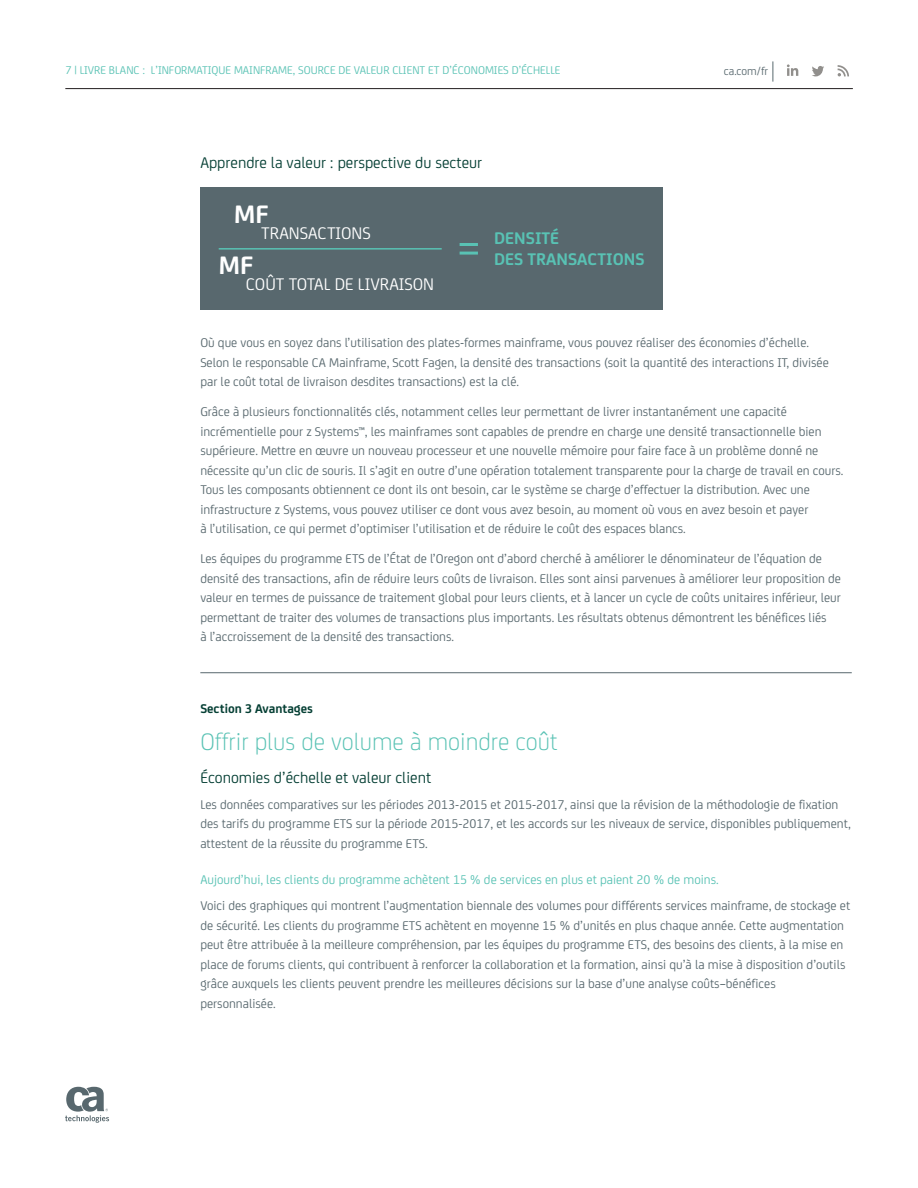
<style>
.page{position:relative;width:918px;height:1188px;background:#fff}
.page>*{position:absolute;margin:0;border:0;box-sizing:border-box;transform-origin:0 0}
.t1{font:700 27px "CA Sans";color:#fff}
.t2{font:300 25.5px "CA Sans";color:#59c2b4}
.t3{font:18px "CA Sans";color:#fff}
.t4{font:700 18px/21px "CA Sans";color:#59c2b4}
.t5{font:16.5px "CA Sans";color:#053f34}
.t6{font:13.5px/19.5px "CA Sans";color:#58686e}
.t7{font:13.5px "CA Sans";color:#59c2b4}
.t8{font:700 13.5px "CA Sans";color:#053f34}
.t9{font:12px "CA Sans";color:#59c2b4}
.t10{font:12px "CA Sans";color:#58686e}
</style>
<div class="page">
<hr style="left:65px;top:88px;width:788px;height:1px;background:#231f20">
<hr style="left:200px;top:672px;width:652px;height:1px;background:#58686e">
<svg style="left:773px;top:61px;width:1px;height:21px"></svg>
<svg style="left:787px;top:64px;width:11px;height:12px"></svg>
<svg style="left:838px;top:65px;width:11px;height:11px"></svg>
<svg style="left:812px;top:66px;width:12px;height:10px"></svg>
<svg style="left:65px;top:1087px;width:44px;height:36px"></svg>
<div style="left:200px;top:188px;width:463px;height:122px;background:#58686e"></div>
<hr style="left:219px;top:248px;width:223px;height:2px;background:#59c2b4">
<hr style="left:460px;top:243px;width:18px;height:3px;background:#59c2b4">
<hr style="left:460px;top:252px;width:18px;height:3px;background:#59c2b4">
<p class="t9" style="left:65px;top:62px;width:497px">7 | Livre blanc : L’informatique mainframe, source de valeur client et d’économies d’échelle</p>
<p class="t5" style="left:200px;top:151px;width:283px">Apprendre la valeur : perspective du secteur</p>
<h1 class="t1" style="left:234px;top:194px;width:36px">MF</h1>
<h3 class="t3" style="left:261px;top:220px;width:101px">TRANSACTIONS</h3>
<h3 class="t3" style="left:246px;top:271px;width:187px">COÛT TOTAL DE LIVRAISON</h3>
<h1 class="t1" style="left:219px;top:245px;width:36px">MF</h1>
<h3 class="t4" style="left:494px;top:226px;width:152px">DENSITÉ<br>DES TRANSACTIONS</h3>
<p class="t10" style="left:724px;top:62px;width:46px">ca.com/fr</p>
<p class="t6" style="left:200px;top:332px;width:630px">Où que vous en soyez dans l’utilisation des plates-formes mainframe, vous pouvez réaliser des économies d’échelle.<br>Selon le responsable CA Mainframe, Scott Fagen, la densité des transactions (soit la quantité des interactions IT, divisée par le coût total de livraison desdites transactions) est la clé.</p>
<p class="t6" style="left:200px;top:401px;width:645px">Grâce à plusieurs fonctionnalités clés, notamment celles leur permettant de livrer instantanément une capacité incrémentielle pour z Systems™, les mainframes sont capables de prendre en charge une densité transactionnelle bien supérieure. Mettre en œuvre un nouveau processeur et une nouvelle mémoire pour faire face à un problème donné ne nécessite qu’un clic de souris. Il s’agit en outre d’une opération totalement transparente pour la charge de travail en cours.<br>Tous les composants obtiennent ce dont ils ont besoin, car le système se charge d’effectuer la distribution. Avec une infrastructure z Systems, vous pouvez utiliser ce dont vous avez besoin, au moment où vous en avez besoin et payer<br>à l’utilisation, ce qui permet d’optimiser l’utilisation et de réduire le coût des espaces blancs.</p>
<p class="t6" style="left:200px;top:548px;width:642px">Les équipes du programme ETS de l’État de l’Oregon ont d’abord cherché à améliorer le dénominateur de l’équation de densité des transactions, afin de réduire leurs coûts de livraison. Elles sont ainsi parvenues à améliorer leur proposition de valeur en termes de puissance de traitement global pour leurs clients, et à lancer un cycle de coûts unitaires inférieur, leur permettant de traiter des volumes de transactions plus importants. Les résultats obtenus démontrent les bénéfices liés<br>à l’accroissement de la densité des transactions.</p>
<p class="t8" style="left:200px;top:699px;width:114px">Section 3 Avantages</p>
<h2 class="t2" style="left:200px;top:724px;width:359px">Offrir plus de volume à moindre coût</h2>
<p class="t5" style="left:200px;top:766px;width:232px">Économies d’échelle et valeur client</p>
<p class="t6" style="left:200px;top:794px;width:652px">Les données comparatives sur les périodes 2013-2015 et 2015-2017, ainsi que la révision de la méthodologie de fixation des tarifs du programme ETS sur la période 2015-2017, et les accords sur les niveaux de service, disponibles publiquement, attestent de la réussite du programme ETS.</p>
<p class="t7" style="left:200px;top:870px;width:520px">Aujourd’hui, les clients du programme achètent 15 % de services en plus et paient 20 % de moins.</p>
<p class="t6" style="left:200px;top:895px;width:651px">Voici des graphiques qui montrent l’augmentation biennale des volumes pour différents services mainframe, de stockage et de sécurité. Les clients du programme ETS achètent en moyenne 15 % d’unités en plus chaque année. Cette augmentation peut être attribuée à la meilleure compréhension, par les équipes du programme ETS, des besoins des clients, à la mise en place de forums clients, qui contribuent à renforcer la collaboration et la formation, ainsi qu’à la mise à disposition d’outils grâce auxquels les clients peuvent prendre les meilleures décisions sur la base d’une analyse coûts–bénéfices personnalisée.</p>
</div>
